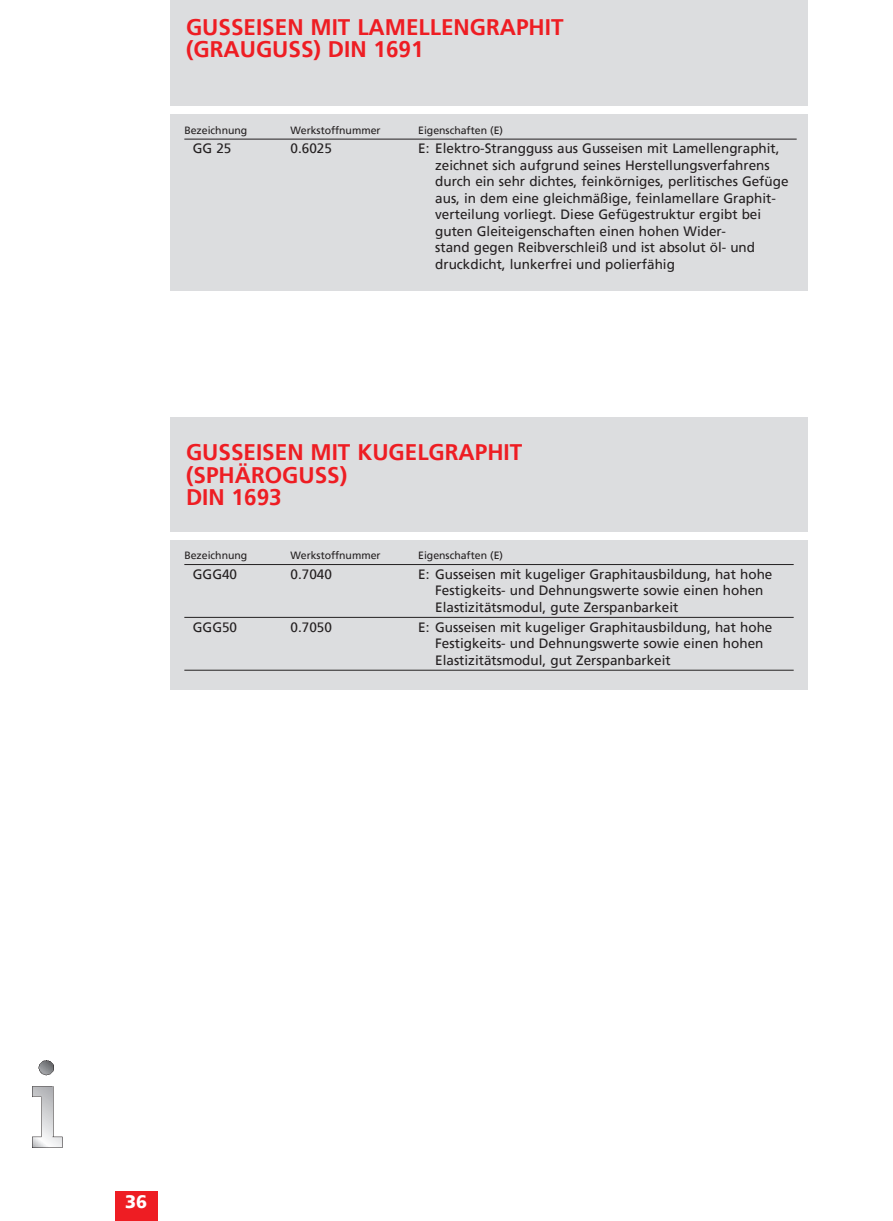
<style>
.page{position:relative;width:893px;height:1221px;background:#fff}
.page>*{position:absolute;margin:0;border:0;box-sizing:border-box;transform-origin:0 0}
.t1{font:700 22.5px/22.5px "Frutiger";color:#ee1d23}
.t2{font:900 18px "Frutiger";color:#fff}
.t3{font:13.5px/16.5px "Frutiger";color:#231f20}
.t4{font:10.5px "Frutiger";color:#231f20}
</style>
<div class="page">
<div style="left:115px;top:1191px;width:42px;height:29px;background:#ee1d23"></div>
<img style="left:32px;top:1060px;width:31px;height:87px">
<div style="left:170px;top:115px;width:638px;height:176px;background:#dcdddf"></div>
<hr style="left:184px;top:139px;width:613px;height:1px;background:#231f20">
<div style="left:170px;top:0;width:638px;height:106px;background:#dcdddf"></div>
<div style="left:170px;top:540px;width:638px;height:149px;background:#dcdddf"></div>
<hr style="left:184px;top:564px;width:610px;height:1px;background:#231f20">
<hr style="left:184px;top:617px;width:610px;height:1px;background:#231f20">
<hr style="left:184px;top:670px;width:610px;height:1px;background:#231f20">
<div style="left:170px;top:417px;width:638px;height:114px;background:#dcdddf"></div>
<p class="t1" style="left:186px;top:16px;width:379px">GUSSEISEN MIT LAMELLENGRAPHIT (GRAUGUSS) DIN 1691</p>
<p class="t4" style="left:184px;top:124px;width:64px">Bezeichnung</p>
<p class="t4" style="left:291px;top:124px;width:91px">Werkstoffnummer</p>
<p class="t4" style="left:418px;top:124px;width:86px">Eigenschaften (E)</p>
<p class="t3" style="left:193px;top:140px;width:40px">GG 25</p>
<p class="t3" style="left:291px;top:140px;width:43px">0.6025</p>
<p class="t3" style="left:435px;top:140px;width:355px;text-indent:-17px">E: Elektro-Strangguss aus Gusseisen mit Lamellengraphit, zeichnet sich aufgrund seines Herstellungsverfahrens durch ein sehr dichtes, feinkörniges, perlitisches Gefüge aus, in dem eine gleichmäßige, feinlamellare Graphit&shy;verteilung vorliegt. Diese Gefügestruktur ergibt bei guten Gleiteigenschaften einen hohen Wider-<br>stand gegen Reibverschleiß und ist absolut öl- und druckdicht, lunkerfrei und polierfähig</p>
<p class="t1" style="left:186px;top:441px;width:338px">GUSSEISEN MIT KUGELGRAPHIT (SPHÄROGUSS)<br>DIN 1693</p>
<p class="t4" style="left:184px;top:549px;width:64px">Bezeichnung</p>
<p class="t4" style="left:291px;top:549px;width:91px">Werkstoffnummer</p>
<p class="t4" style="left:418px;top:549px;width:86px">Eigenschaften (E)</p>
<p class="t3" style="left:193px;top:566px;width:46px">GGG40</p>
<p class="t3" style="left:291px;top:566px;width:43px">0.7040</p>
<p class="t3" style="left:435px;top:566px;width:339px;text-indent:-17px">E: Gusseisen mit kugeliger Graphitausbildung, hat hohe<br>Festigkeits- und Dehnungswerte sowie einen hohen<br>Elastizitätsmodul, gute Zerspanbarkeit</p>
<p class="t3" style="left:193px;top:618px;width:46px">GGG50</p>
<p class="t3" style="left:291px;top:618px;width:43px">0.7050</p>
<p class="t3" style="left:435px;top:618px;width:339px;text-indent:-17px">E: Gusseisen mit kugeliger Graphitausbildung, hat hohe<br>Festigkeits- und Dehnungswerte sowie einen hohen<br>Elastizitätsmodul, gut Zerspanbarkeit</p>
<p class="t2" style="left:125px;top:1191px;width:24px">36</p>
</div>
